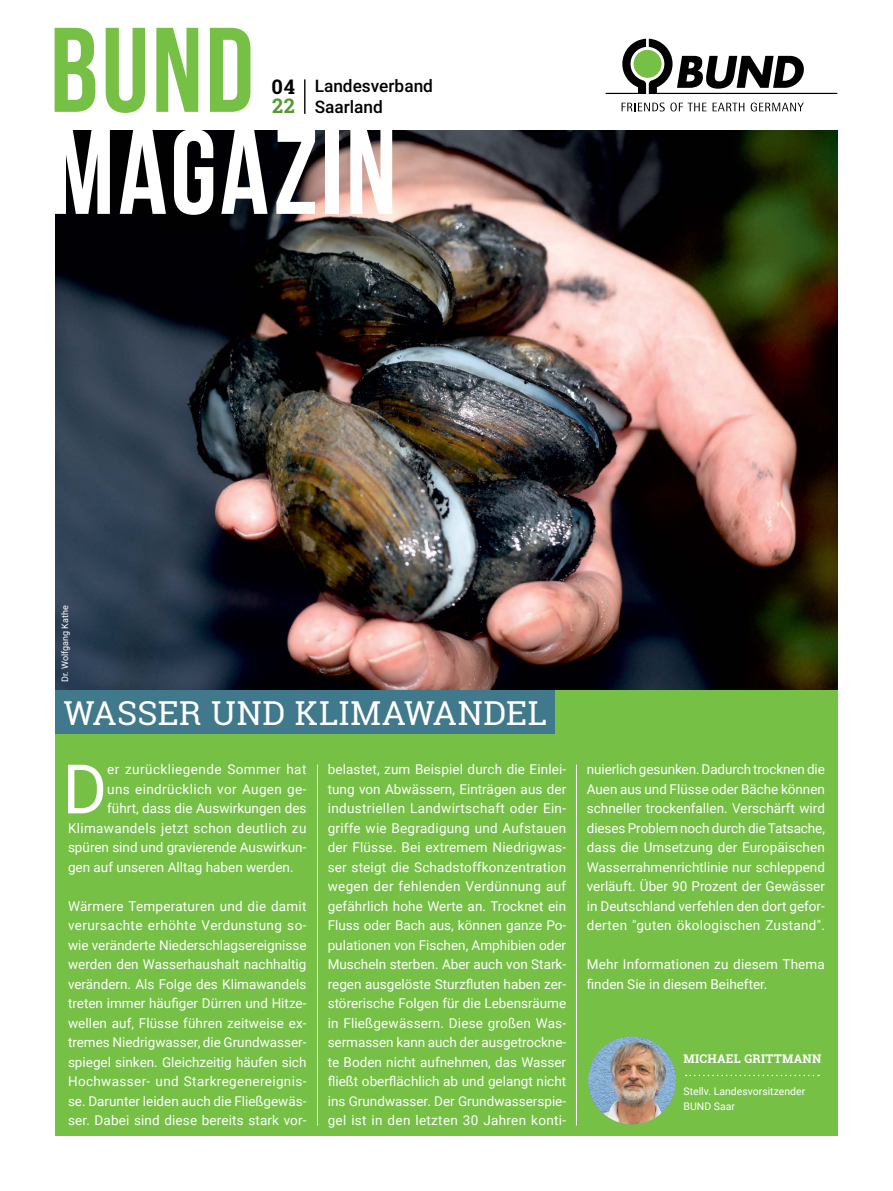
<style>
.page{position:relative;width:893px;height:1191px;background:#fff}
.page>*{position:absolute;margin:0;border:0;box-sizing:border-box;transform-origin:0 0}
.t1{font:700 120px "Bebas Neue";letter-spacing:.025em;color:#fff}
.t2{font:700 120px "Bebas Neue";color:#75c045}
.t3{font:68.4px "Roboto";color:#fff}
.t4{font:33px "Roboto Slab";letter-spacing:.01em;color:#fff}
.t5{font:700 20.1px "Roboto Slab";color:#000}
.t6{font:700 20.1px "Roboto Slab";color:#579835}
.t7{font:500 17.25px/20.7px "Roboto";color:#000}
.t8{font:13.5px/19.5px "Roboto";letter-spacing:.01em;color:#fff;text-align:justify}
.t9{font:13.5px "Roboto";letter-spacing:.03em;color:#fff}
.t10{font:13.5px "Roboto";letter-spacing:.035em;color:#fff}
.t11{font:700 12px "Roboto Slab";letter-spacing:.02em;color:#fff}
.t12{font:10.5px/15px "Roboto";color:#fff}
.t13{font:9px "Roboto";color:#fff}
</style>
<div class="page">
<img style="left:55px;top:131px;width:783px;height:559px">
<div style="left:55px;top:690px;width:783px;height:445px;background:#75c045"></div>
<div style="left:55px;top:690px;width:500px;height:44px;background:#40798b"></div>
<svg style="left:605px;top:39px;width:233px;height:55px"></svg>
<svg style="left:622px;top:103px;width:84px;height:8px"></svg>
<svg style="left:713px;top:103px;width:31px;height:8px"></svg>
<svg style="left:751px;top:103px;width:53px;height:8px"></svg>
<hr style="left:304px;top:79px;width:1px;height:35px;background:#000">
<svg style="left:686px;top:1074px;width:133px;height:2px"></svg>
<img style="left:588px;top:1036px;width:88px;height:88px;border-radius:44px">
<hr style="left:317px;top:764px;width:1px;height:361px;background:#fff">
<hr style="left:576px;top:764px;width:1px;height:361px;background:#fff">
<h1 class="t2" style="left:50px;top:5px;width:206px">BUND</h1>
<h1 class="t1" style="left:50px;top:107px;width:349px">MAGAZIN</h1>
<p class="t7" style="left:315px;top:75px;width:120px">Landesverband<br>Saarland</p>
<h3 class="t5" style="left:271px;top:73px;width:25px">04</h3>
<h3 class="t6" style="left:272px;top:92px;width:24px">22</h3>
<p class="t13" style="left:59px;top:682px;width:78px;rotate:-90deg">Dr. Wolfgang Kathe</p>
<h3 class="t4" style="left:64px;top:690px;width:485px">WASSER UND KLIMAWANDEL</h3>
<h2 class="t3" style="left:62px;top:741px;width:46px">D</h2>
<p class="t10" style="left:107px;top:760px;width:201px">er zurückliegende Sommer hat</p>
<p class="t9" style="left:107px;top:779px;width:201px">uns eindrücklich vor Augen ge-</p>
<p class="t8" style="left:107px;top:798px;width:201px">führt, dass die Auswirkungen des</p>
<p class="t8" style="left:68px;top:817px;width:240px">Klimawandels jetzt schon deutlich zu</p>
<p class="t8" style="left:68px;top:837px;width:240px">spüren sind und gravierende Auswirkun-</p>
<p class="t8" style="left:68px;top:856px;width:227px">gen auf unseren Alltag haben werden.</p>
<p class="t8" style="left:68px;top:895px;width:240px">Wärmere Temperaturen und die damit verursachte erhöhte Verdunstung so&shy;wie veränderte Niederschlagsereignisse werden den Wasserhaushalt nachhaltig verändern. Als Folge des Klimawandels treten immer häufiger Dürren und Hitze&shy;wellen auf, Flüsse führen zeitweise ex&shy;tremes Niedrigwasser, die Grundwasser&shy;spiegel sinken. Gleichzeitig häufen sich Hochwasser- und Starkregenereignis&shy;se. Darunter leiden auch die Fließgewäs&shy;ser. Dabei sind diese bereits stark vor-</p>
<p class="t8" style="left:328px;top:759px;width:240px">belastet, zum Beispiel durch die Einlei&shy;tung von Abwässern, Einträgen aus der industriellen Landwirtschaft oder Ein&shy;griffe wie Begradigung und Aufstauen der Flüsse. Bei extremem Niedrigwas&shy;ser steigt die Schadstoffkonzentration wegen der fehlenden Verdünnung auf gefährlich hohe Werte an. Trocknet ein Fluss oder Bach aus, können ganze Po&shy;pulationen von Fischen, Amphibien oder Muscheln sterben. Aber auch von Stark&shy;regen ausgelöste Sturzfluten haben zer&shy;störerische Folgen für die Lebensräume in Fließgewässern. Diese großen Was&shy;sermassen kann auch der ausgetrockne&shy;te Boden nicht aufnehmen, das Wasser fließt oberflächlich ab und gelangt nicht ins Grundwasser. Der Grundwasserspie&shy;gel ist in den letzten 30 Jahren konti-</p>
<p class="t8" style="left:587px;top:759px;width:240px">nuierlich gesunken. Dadurch trocknen die Auen aus und Flüsse oder Bäche können schneller trockenfallen. Verschärft wird dieses Problem noch durch die Tatsache, dass die Umsetzung der Europäischen Wasserrahmenrichtlinie nur schleppend verläuft. Über 90 Prozent der Gewässer in Deutschland verfehlen den dort gefor&shy;derten "guten ökologischen Zustand".</p>
<p class="t8" style="left:587px;top:954px;width:240px">Mehr Informationen zu diesem Thema finden Sie in diesem Beihefter.</p>
<p class="t11" style="left:683px;top:1050px;width:139px">MICHAEL GRITTMANN</p>
<p class="t12" style="left:683px;top:1083px;width:123px">Stellv. Landesvorsitzender<br>BUND Saar</p>
</div>
